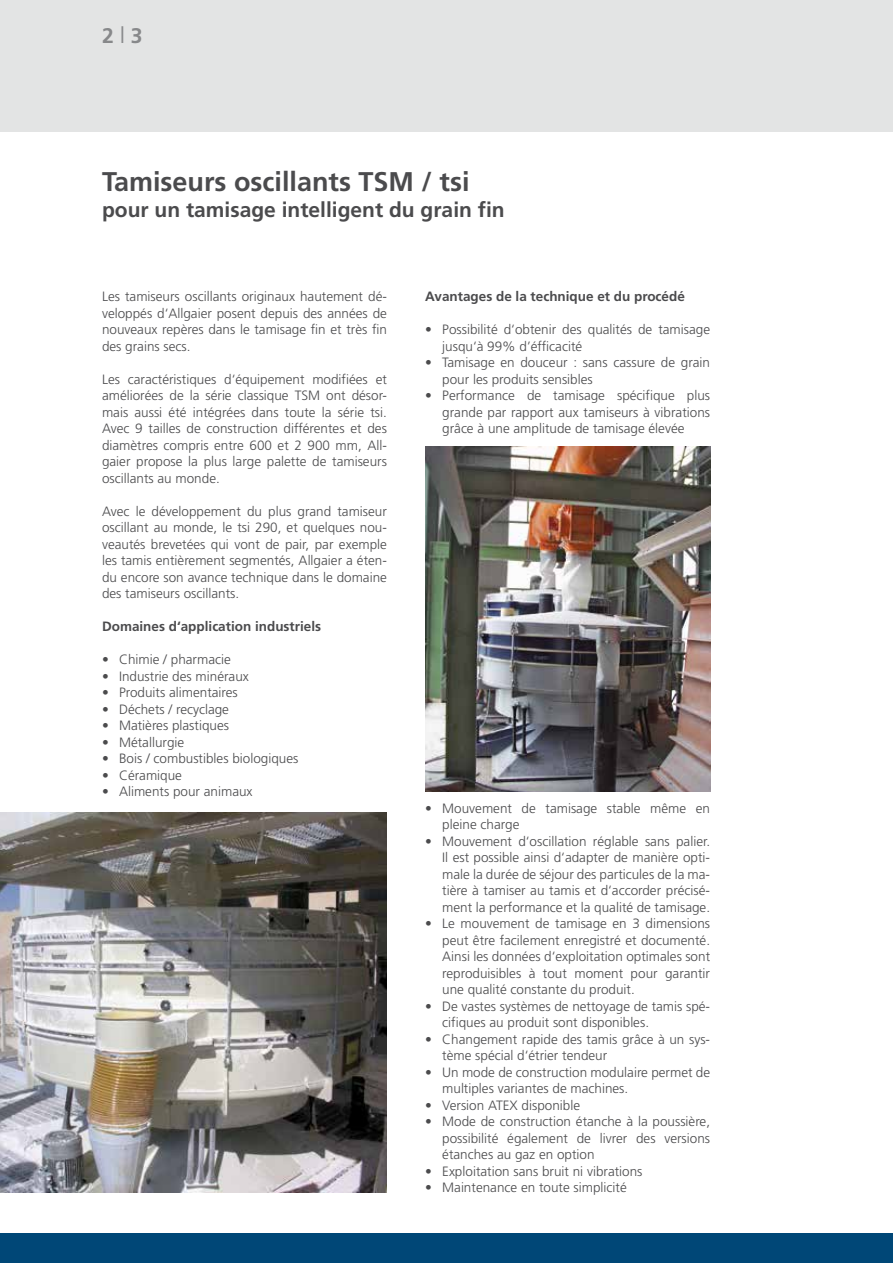
<style>
.page{position:relative;width:893px;height:1263px;background:#fff}
.page>*{position:absolute;margin:0;border:0;box-sizing:border-box;transform-origin:0 0}
.t1{font:700 27px "Frutiger";color:#4b4b4d}
.t2{font:700 21.15px "Frutiger";color:#87888a}
.t3{font:700 21px "Frutiger";color:#4b4b4d}
.t4{font:300 13.5px/16.5px "Frutiger";color:#4b4b4d;text-align:justify}
.t5{font:700 13.5px "Frutiger";color:#4b4b4d}
.s1{font-weight:300;font-size:24px}
</style>
<div class="page">
<img style="left:425px;top:447px;width:285px;height:344px">
<div style="left:0;top:0;width:893px;height:132px;background:#e3e4e4"></div>
<div style="left:0;top:1233px;width:893px;height:30px;background:#004777"></div>
<img style="left:0;top:813px;width:387px;height:379px">
<h2 class="t2" style="left:102px;top:24px;width:42px">2<span class="s1">I</span>3</h2>
<h1 class="t1" style="left:102px;top:166px;width:369px">Tamiseurs oscillants TSM / tsi</h1>
<h3 class="t3" style="left:102px;top:197px;width:404px">pour un tamisage intelligent du grain fin</h3>
<p class="t4" style="left:102px;top:289px;width:286px">Les tamiseurs oscillants originaux hautement dé&shy;veloppés d‘Allgaier posent depuis des années de nouveaux repères dans le tamisage fin et très fin des grains secs.</p>
<p class="t4" style="left:102px;top:371px;width:286px">Les caractéristiques d‘équipement modifiées et améliorées de la série classique TSM ont désor&shy;mais aussi été intégrées dans toute la série tsi.<br>Avec 9 tailles de construction différentes et des diamètres compris entre 600 et 2 900 mm, All&shy;gaier propose la plus large palette de tamiseurs oscillants au monde.</p>
<p class="t4" style="left:102px;top:503px;width:286px">Avec le développement du plus grand tamiseur oscillant au monde, le tsi 290, et quelques nou&shy;veautés brevetées qui vont de pair, par exemple les tamis entièrement segmentés, Allgaier a éten&shy;du encore son avance technique dans le domaine des tamiseurs oscillants.</p>
<p class="t5" style="left:102px;top:619px;width:221px">Domaines d‘application industriels</p>
<p class="t4" style="left:102px;top:652px;width:130px">• Chimie / pharmacie</p>
<p class="t4" style="left:102px;top:668px;width:148px">• Industrie des minéraux</p>
<p class="t4" style="left:102px;top:685px;width:137px">• Produits alimentaires</p>
<p class="t4" style="left:102px;top:701px;width:129px">• Déchets / recyclage</p>
<p class="t4" style="left:102px;top:718px;width:129px">• Matières plastiques</p>
<p class="t4" style="left:102px;top:734px;width:84px">• Métallurgie</p>
<p class="t4" style="left:102px;top:751px;width:198px">• Bois / combustibles biologiques</p>
<p class="t4" style="left:102px;top:767px;width:82px">• Céramique</p>
<p class="t4" style="left:102px;top:784px;width:152px">• Aliments pour animaux</p>
<p class="t5" style="left:425px;top:289px;width:261px">Avantages de la technique et du procédé</p>
<p class="t4" style="left:442px;top:322px;width:269px;text-indent:-17px">• Possibilité d‘obtenir des qualités de tamisage jusqu‘à 99% d’éfficacité</p>
<p class="t4" style="left:442px;top:355px;width:269px;text-indent:-17px">• Tamisage en douceur : sans cassure de grain pour les produits sensibles</p>
<p class="t4" style="left:442px;top:388px;width:269px;text-indent:-17px">• Performance de tamisage spécifique plus grande par rapport aux tamiseurs à vibrations grâce à une amplitude de tamisage élevée</p>
<p class="t4" style="left:442px;top:800px;width:269px;text-indent:-17px">• Mouvement de tamisage stable même en pleine charge</p>
<p class="t4" style="left:442px;top:833px;width:269px;text-indent:-17px">• Mouvement d‘oscillation réglable sans palier.<br>Il est possible ainsi d‘adapter de manière opti&shy;male la durée de séjour des particules de la ma&shy;tière à tamiser au tamis et d‘accorder précisé&shy;ment la performance et la qualité de tamisage.</p>
<p class="t4" style="left:442px;top:916px;width:269px;text-indent:-17px">• Le mouvement de tamisage en 3 dimensions peut être facilement enregistré et documenté.<br>Ainsi les données d‘exploitation optimales sont reproduisibles à tout moment pour garantir une qualité constante du produit.</p>
<p class="t4" style="left:442px;top:998px;width:269px;text-indent:-17px">• De vastes systèmes de nettoyage de tamis spé&shy;cifiques au produit sont disponibles.</p>
<p class="t4" style="left:442px;top:1031px;width:269px;text-indent:-17px">• Changement rapide des tamis grâce à un sys&shy;tème spécial d‘étrier tendeur</p>
<p class="t4" style="left:442px;top:1064px;width:269px;text-indent:-17px">• Un mode de construction modulaire permet de multiples variantes de machines.</p>
<p class="t4" style="left:425px;top:1097px;width:156px">• Version ATEX disponible</p>
<p class="t4" style="left:442px;top:1113px;width:269px;text-indent:-17px">• Mode de construction étanche à la poussière, possibilité également de livrer des versions étanches au gaz en option</p>
<p class="t4" style="left:425px;top:1163px;width:219px">• Exploitation sans bruit ni vibrations</p>
<p class="t4" style="left:425px;top:1179px;width:203px">• Maintenance en toute simplicité</p>
</div>
